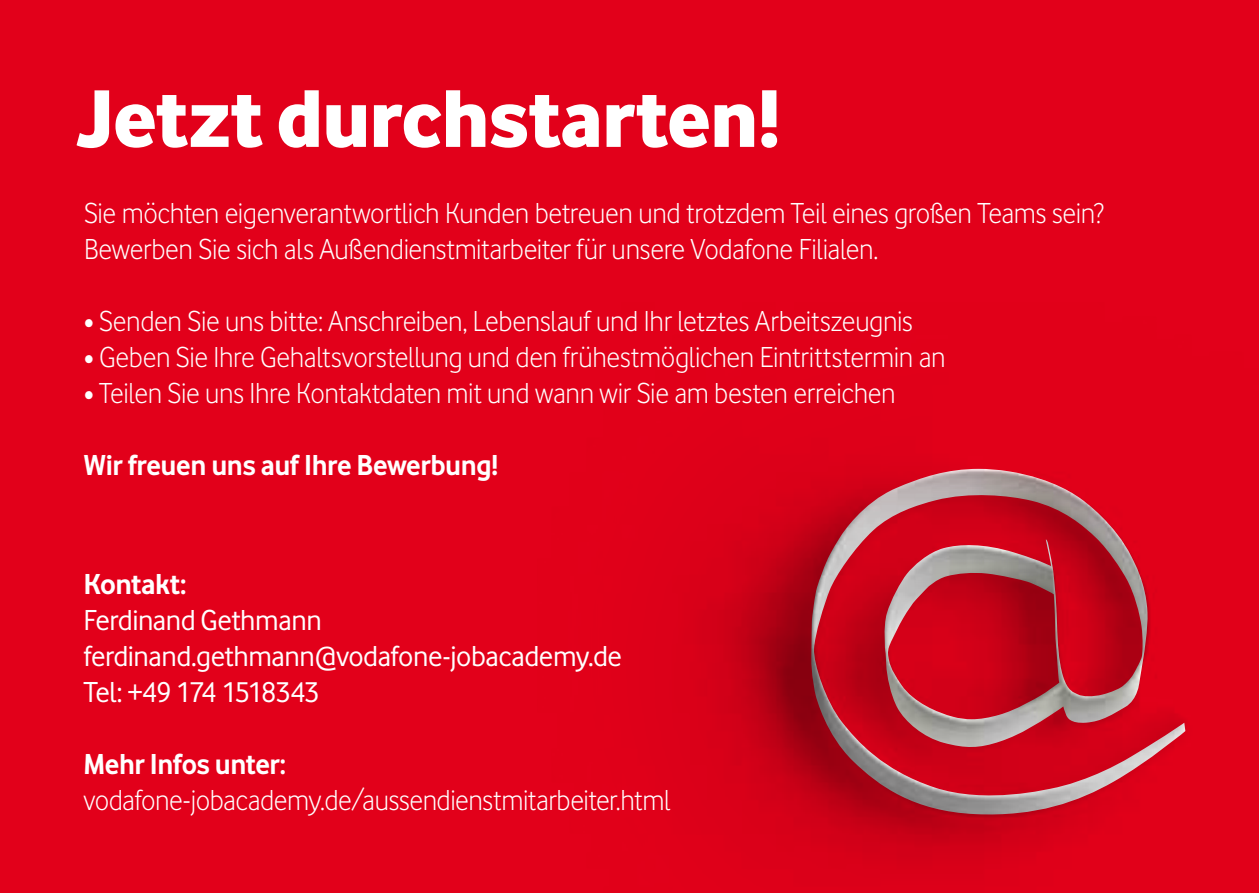
<style>
.page{position:relative;width:1259px;height:893px;background:#e2001a}
.page>*{position:absolute;margin:0;border:0;box-sizing:border-box;transform-origin:0 0}
.t1{font:84.6px "Vodafone Ex B";letter-spacing:-.01em;color:#fff}
.t2{font:30px/36px "Vodafone Lt";letter-spacing:-.01em;color:#fff}
.t3{font:30px/36px "Vodafone Rg";letter-spacing:-.015em;color:#fff}
.t4{font:700 30px "Vodafone Rg";letter-spacing:-.015em;color:#fff}
.s1{font-size:21px}
</style>
<div class="page">
<img style="left:693px;top:468px;width:493px;height:401px">
<h1 class="t1" style="left:77px;top:66px;width:705px">Jetzt durchstarten!</h1>
<p class="t2" style="left:84px;top:194px;width:1021px">Sie möchten eigenverantwortlich Kunden betreuen und trotzdem Teil eines großen Teams sein?<br>Bewerben Sie sich als Außendienstmitarbeiter für unsere Vodafone Filialen.</p>
<p class="t2" style="left:84px;top:302px;width:830px"><span class="s1">•</span> Senden Sie uns bitte: Anschreiben, Lebenslauf und Ihr letztes Arbeitszeugnis</p>
<p class="t2" style="left:84px;top:338px;width:863px"><span class="s1">•</span> Geben Sie Ihre Gehaltsvorstellung und den frühestmöglichen Eintrittstermin an</p>
<p class="t2" style="left:84px;top:374px;width:813px"><span class="s1">•</span> Teilen Sie uns Ihre Kontaktdaten mit und wann wir Sie am besten erreichen</p>
<p class="t4" style="left:84px;top:447px;width:416px">Wir freuen uns auf Ihre Bewerbung!</p>
<p class="t4" style="left:83px;top:566px;width:104px">Kontakt:</p>
<p class="t3" style="left:83px;top:601px;width:540px">Ferdinand Gethmann ferdinand.gethmann@vodafone-jobacademy.de<br>Tel: +49 174 1518343</p>
<p class="t4" style="left:83px;top:746px;width:204px">Mehr Infos unter:</p>
<p class="t2" style="left:83px;top:781px;width:588px">vodafone-jobacademy.de/aussendienstmitarbeiter.html</p>
</div>
